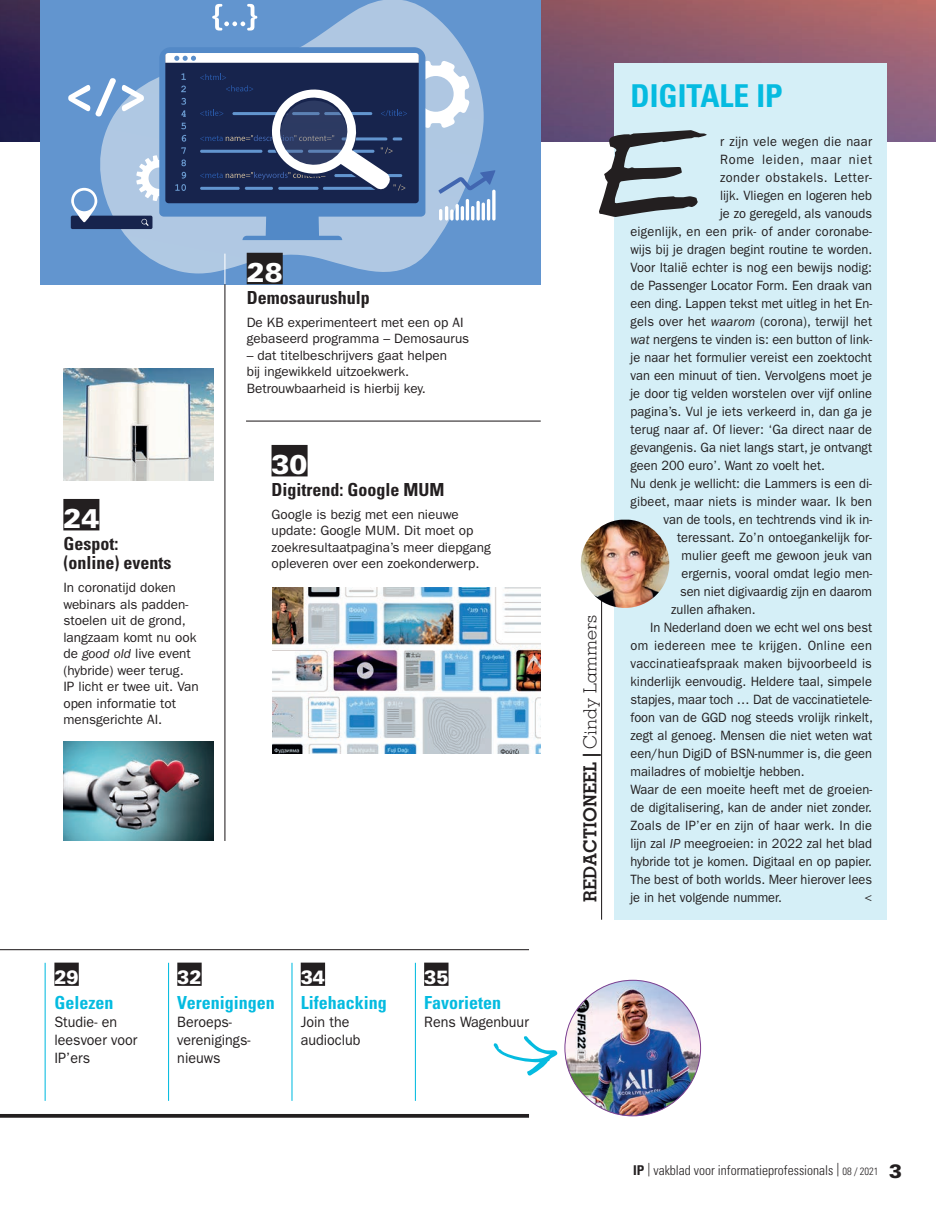
<style>
.page{position:relative;width:936px;height:1212px;background:#fff}
.page>*{position:absolute;margin:0;border:0;box-sizing:border-box;transform-origin:0 0}
.t1{font:700 116.7px "Daniel";color:#231f20;scale:.96 1}
.t2{font:700 condensed 31.5px "Univers";color:#05bbe0}
.t3{font:900 27px "Univers";color:#fff}
.t4{font:900 19.2px "Univers";color:#fff;scale:.95 1}
.t5{font:700 condensed 18px/19.5px "Univers";color:#231f20}
.t6{font:700 condensed 18px "Univers";color:#05bbe0}
.t7{font:700 18px "Memphis";color:#231f20}
.t8{font:15px/18px "Franklin Gothic";color:#231f20;scale:.95 1}
.t9{font:13.5px "Franklin Gothic";color:#231f20;scale:.95 1}
.t10{font:13.5px/16.5px "Franklin Gothic";color:#231f20}
.t11{font:13.5px "Franklin Gothic";letter-spacing:.02em;color:#231f20;scale:.95 1}
.t12{font:300 condensed 13.5px "Univers";color:#231f20}
.t13{font:13.5px "Franklin Gothic";letter-spacing:.03em;color:#231f20;scale:.95 1}
.t14{font:13.5px "Franklin Gothic";letter-spacing:.035em;color:#231f20;scale:.95 1}
.t15{font:13.5px "Franklin Gothic";letter-spacing:.055em;color:#231f20;scale:.95 1}
.s1{font-style:italic}
.s2{font-weight:300}
.s3{font-weight:700}
.s4{font-size:10.5px}
.s5{font-weight:900;font-stretch:normal;font-size:19.2px}
</style>
<div class="page">
<img style="left:0;top:0;width:935px;height:141px">
<div style="left:614px;top:63px;width:272px;height:857px;background:#d5eff7"></div>
<div style="left:40px;top:0;width:500px;height:284px;background:#6295cf"></div>
<svg style="left:100px;top:0;width:383px;height:273px"></svg>
<svg style="left:439px;top:209px;width:3px;height:12px"></svg>
<hr style="left:445px;top:206px;width:3px;height:15px;background:#fff;border-radius:2px">
<svg style="left:460px;top:206px;width:4px;height:15px"></svg>
<svg style="left:455px;top:204px;width:4px;height:17px"></svg>
<svg style="left:450px;top:209px;width:3px;height:12px"></svg>
<svg style="left:465px;top:199px;width:4px;height:22px"></svg>
<hr style="left:471px;top:206px;width:3px;height:15px;background:#fff;border-radius:2px">
<svg style="left:476px;top:201px;width:4px;height:20px"></svg>
<svg style="left:481px;top:203px;width:4px;height:18px"></svg>
<hr style="left:487px;top:199px;width:3px;height:22px;background:#fff;border-radius:2px">
<hr style="left:492px;top:190px;width:3px;height:31px;background:#fff;border-radius:2px">
<div style="left:71px;top:216px;width:81px;height:13px;background:#17244d;border-radius:2px"></div>
<svg style="left:141px;top:219px;width:8px;height:7px"></svg>
<svg style="left:71px;top:188px;width:26px;height:34px"></svg>
<svg style="left:68px;top:78px;width:48px;height:38px"></svg>
<svg style="left:212px;top:4px;width:45px;height:27px"></svg>
<svg style="left:159px;top:47px;width:266px;height:193px"></svg>
<svg style="left:122px;top:49px;width:373px;height:152px;background:#5c6f93"></svg>
<svg style="left:0;top:1114px;width:529px;height:4px;background:#312d2e"></svg>
<hr style="left:224px;top:254px;width:1px;height:30px;background:#fff">
<hr style="left:601px;top:597px;width:1px;height:323px;background:#231f20">
<div style="left:271px;top:445px;width:36px;height:31px;background:#231f20"></div>
<div style="left:63px;top:499px;width:36px;height:31px;background:#231f20"></div>
<hr style="left:0;top:949px;width:529px;height:1px;background:#231f20">
<div style="left:301px;top:962px;width:24px;height:24px;background:#231f20"></div>
<div style="left:177px;top:962px;width:25px;height:24px;background:#231f20"></div>
<div style="left:424px;top:962px;width:24px;height:24px;background:#231f20"></div>
<div style="left:54px;top:962px;width:25px;height:24px;background:#231f20"></div>
<img style="left:565px;top:980px;width:135px;height:136px;border-radius:68px">
<div style="left:247px;top:253px;width:36px;height:31px;background:#231f20"></div>
<img style="left:580px;top:520px;width:89px;height:88px;border-radius:43px">
<svg style="left:493px;top:1036px;width:64px;height:40px"></svg>
<img style="left:272px;top:588px;width:268px;height:165px">
<img style="left:64px;top:741px;width:149px;height:99px">
<img style="left:64px;top:369px;width:149px;height:112px">
<hr style="left:415px;top:963px;width:1px;height:138px;background:#05bbe0">
<hr style="left:291px;top:963px;width:1px;height:138px;background:#05bbe0">
<hr style="left:45px;top:963px;width:1px;height:138px;background:#05bbe0">
<hr style="left:168px;top:963px;width:1px;height:138px;background:#05bbe0">
<hr style="left:246px;top:420px;width:294px;height:2px;background:#231f20">
<hr style="left:224px;top:284px;width:1px;height:557px;background:#231f20">
<h3 class="t3" style="left:63px;top:502px;width:38px">24</h3>
<h3 class="t5" style="left:63px;top:534px;width:109px">Gespot: (online) events</h3>
<p class="t10" style="left:63px;top:580px;width:137px">In coronatijd doken webinars als padden&shy;stoelen uit de grond, langzaam komt nu ook de <span class="s1">good old</span> live event (hybride) weer terug.<br>IP licht er twee uit. Van open informatie tot mensgerichte AI.</p>
<h3 class="t3" style="left:247px;top:255px;width:38px">28</h3>
<h3 class="t5" style="left:247px;top:287px;width:124px">Demosaurushulp</h3>
<p class="t10" style="left:247px;top:314px;width:224px">De KB experimenteert met een op AI gebaseerd programma – Demosaurus</p>
<p class="t10" style="left:247px;top:347px;width:202px">– dat titelbeschrijvers gaat helpen bij ingewikkeld uitzoekwerk.<br>Betrouwbaarheid is hierbij key.</p>
<h3 class="t3" style="left:271px;top:447px;width:38px">30</h3>
<h3 class="t5" style="left:271px;top:480px;width:174px">Digitrend: Google MUM</h3>
<p class="t10" style="left:271px;top:506px;width:221px">Google is bezig met een nieuwe update: Google MUM. Dit moet op zoekresultaatpagina’s meer diepgang opleveren over een zoekonderwerp.</p>
<h3 class="t4" style="left:54px;top:965px;width:27px">29</h3>
<h3 class="t6" style="left:54px;top:991px;width:61px">Gelezen</h3>
<p class="t8" style="left:54px;top:1013px;width:89px">Studie- en leesvoer voor<br>IP’ers</p>
<h3 class="t4" style="left:177px;top:965px;width:27px">32</h3>
<h3 class="t6" style="left:177px;top:991px;width:99px">Verenigingen</h3>
<p class="t8" style="left:177px;top:1013px;width:79px">Beroeps&shy;verenigings&shy;nieuws</p>
<h3 class="t4" style="left:301px;top:965px;width:27px">34</h3>
<h3 class="t6" style="left:301px;top:991px;width:88px">Lifehacking</h3>
<p class="t8" style="left:301px;top:1013px;width:65px">Join the audioclub</p>
<h3 class="t4" style="left:424px;top:965px;width:27px">35</h3>
<h3 class="t6" style="left:424px;top:991px;width:78px">Favorieten</h3>
<p class="t8" style="left:424px;top:1013px;width:112px">Rens Wagenbuur</p>
<h2 class="t2" style="left:630px;top:77px;width:154px">DIGITALE IP</h2>
<h1 class="t1" style="left:596px;top:109px;width:116px">E</h1>
<p class="t11" style="left:720px;top:133px;width:161px">r zijn vele wegen die naar</p>
<p class="t15" style="left:720px;top:151px;width:161px">Rome leiden, maar niet</p>
<p class="t14" style="left:720px;top:169px;width:161px">zonder obstakels. Letter-</p>
<p class="t9" style="left:720px;top:187px;width:161px">lijk. Vliegen en logeren heb</p>
<p class="t9" style="left:720px;top:205px;width:161px">je zo geregeld, als vanouds</p>
<p class="t11" style="left:630px;top:223px;width:256px">eigenlijk, en een prik- of ander coronabe-</p>
<p class="t9" style="left:630px;top:241px;width:256px">wijs bij je dragen begint routine te worden.</p>
<p class="t9" style="left:630px;top:259px;width:256px">Voor Italië echter is nog een bewijs nodig:</p>
<p class="t9" style="left:630px;top:277px;width:256px">de Passenger Locator Form. Een draak van</p>
<p class="t9" style="left:630px;top:295px;width:256px">een ding. Lappen tekst met uitleg in het En-</p>
<p class="t9" style="left:630px;top:313px;width:256px">gels over het <span class="s1">waarom</span> (corona), terwijl het</p>
<p class="t9" style="left:630px;top:331px;width:256px"><span class="s1">wat</span> nergens te vinden is: een button of link-</p>
<p class="t9" style="left:630px;top:349px;width:256px">je naar het formulier vereist een zoektocht</p>
<p class="t9" style="left:630px;top:367px;width:256px">van een minuut of tien. Vervolgens moet je</p>
<p class="t9" style="left:630px;top:385px;width:256px">je door tig velden worstelen over vijf online</p>
<p class="t9" style="left:630px;top:403px;width:256px">pagina’s. Vul je iets verkeerd in, dan ga je</p>
<p class="t9" style="left:630px;top:421px;width:256px">terug naar af. Of liever: ‘Ga direct naar de</p>
<p class="t9" style="left:630px;top:439px;width:256px">gevangenis. Ga niet langs start, je ontvangt</p>
<p class="t9" style="left:630px;top:457px;width:206px">geen 200 euro’. Want zo voelt het.</p>
<p class="t9" style="left:630px;top:475px;width:256px">Nu denk je wellicht: die Lammers is een di-</p>
<p class="t9" style="left:630px;top:493px;width:256px">gibeet, maar niets is minder waar. Ik ben</p>
<p class="t9" style="left:663px;top:511px;width:221px">van de tools, en techtrends vind ik in-</p>
<p class="t9" style="left:677px;top:529px;width:207px">teressant. Zo’n ontoegankelijk for-</p>
<p class="t9" style="left:681px;top:547px;width:202px">mulier geeft me gewoon jeuk van</p>
<p class="t9" style="left:681px;top:565px;width:202px">ergernis, vooral omdat legio men-</p>
<p class="t9" style="left:680px;top:583px;width:203px">sen niet digivaardig zijn en daarom</p>
<p class="t9" style="left:671px;top:601px;width:91px">zullen afhaken.</p>
<p class="t9" style="left:650px;top:619px;width:235px">In Nederland doen we echt wel ons best</p>
<p class="t13" style="left:630px;top:637px;width:256px">om iedereen mee te krijgen. Online een</p>
<p class="t9" style="left:630px;top:655px;width:256px">vaccinatieafspraak maken bijvoorbeeld is</p>
<p class="t9" style="left:630px;top:673px;width:255px">kinderlijk eenvoudig. Heldere taal, simpele</p>
<p class="t9" style="left:630px;top:691px;width:256px">stapjes, maar toch … Dat de vaccinatietele-</p>
<p class="t9" style="left:630px;top:709px;width:257px">foon van de GGD nog steeds vrolijk rinkelt,</p>
<p class="t9" style="left:630px;top:727px;width:256px">zegt al genoeg. Mensen die niet weten wat</p>
<p class="t9" style="left:630px;top:745px;width:256px">een/hun DigiD of BSN-nummer is, die geen</p>
<p class="t9" style="left:630px;top:763px;width:185px">mailadres of mobieltje hebben.</p>
<p class="t9" style="left:630px;top:781px;width:256px">Waar de een moeite heeft met de groeien-</p>
<p class="t9" style="left:630px;top:799px;width:256px">de digitalisering, kan de ander niet zonder.</p>
<p class="t9" style="left:630px;top:817px;width:256px">Zoals de IP’er en zijn of haar werk. In die</p>
<p class="t9" style="left:630px;top:835px;width:256px">lijn zal <span class="s1">IP</span> meegroeien: in 2022 zal het blad</p>
<p class="t9" style="left:630px;top:853px;width:256px">hybride tot je komen. Digitaal en op papier.</p>
<p class="t9" style="left:630px;top:871px;width:256px">The best of both worlds. Meer hierover lees</p>
<p class="t9" style="left:630px;top:889px;width:161px">je in het volgende nummer.</p>
<p class="t9" style="left:864px;top:889px;width:10px">&lt;</p>
<h3 class="t7" style="left:579px;top:902px;width:288px;rotate:-90deg">REDACTIONEEL | <span class="s2">Cindy Lammers</span></h3>
<p class="t12" style="left:633px;top:1162px;width:270px"><span class="s3">IP</span> | vakblad voor informatieprofessionals | <span class="s4">08 / 2021</span> <span class="s5">3</span></p>
</div>
